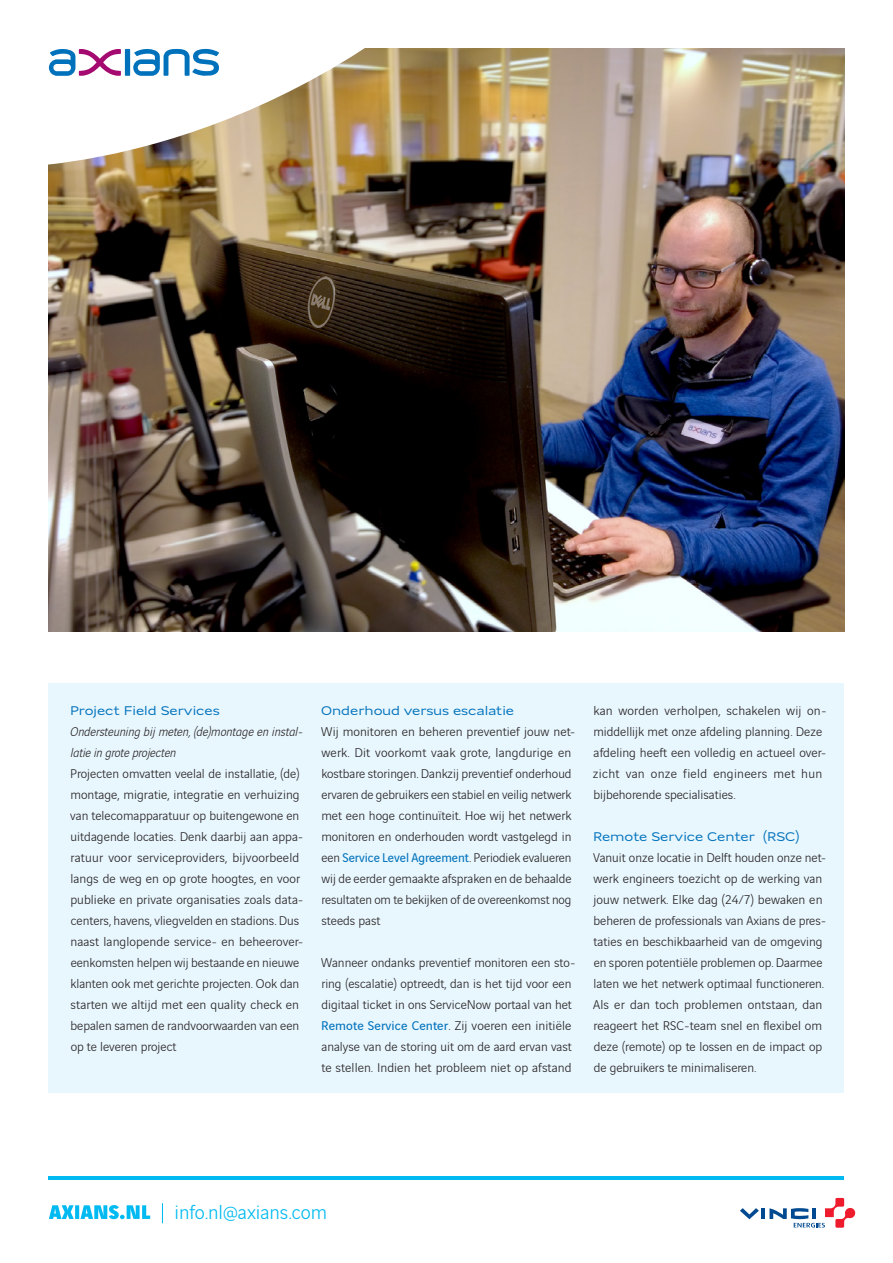
<style>
.page{position:relative;width:893px;height:1263px;background:#fff}
.page>*{position:absolute;margin:0;border:0;box-sizing:border-box;transform-origin:0 0}
.t1{font:300 21px "Vinci Sans";color:#00baf1}
.Tekst{font:300 13.5px/21px "Vinci Sans";color:#231f20}
.Subtitel_-_alinea{font:13.5px "Vinci Sans Expanded";color:#0072bc}
.Tekst-2{font:italic 300 13.5px/21px "Vinci Sans";color:#231f20}
.s1{font-weight:400;color:#0072bc}
</style>
<div class="page">
<hr style="left:761px;top:1208px;width:4px;height:11px;background:#014990">
<svg style="left:740px;top:1208px;width:19px;height:11px"></svg>
<svg style="left:769px;top:1198px;width:86px;height:30px"></svg>
<hr style="left:49px;top:1176px;width:795px;height:3px;background:#00baf1">
<svg style="left:49px;top:1203px;width:114px;height:20px"></svg>
<div style="left:49px;top:683px;width:795px;height:410px;background:#e8f6fd"></div>
<img style="left:49px;top:49px;width:795px;height:582px">
<img style="left:48px;top:48px;width:398px;height:132px">
<div style="left:125px;top:49px;width:5px;height:27px;background:#0072bc"></div>
<svg style="left:49px;top:49px;width:72px;height:27px"></svg>
<svg style="left:133px;top:49px;width:86px;height:27px"></svg>
<p class="Subtitel_-_alinea" style="left:70px;top:701px;width:151px">Project Field Services</p>
<p class="Tekst-2" style="left:70px;top:720px;width:234px">Ondersteuning bij meten, (de)montage en instal&shy;latie in grote projecten</p>
<p class="Tekst" style="left:70px;top:762px;width:235px">Projecten omvatten veelal de installatie, (de) montage, migratie, integratie en verhuizing van telecomapparatuur op buitengewone en uitdagende locaties. Denk daarbij aan appa&shy;ratuur voor serviceproviders, bijvoorbeeld langs de weg en op grote hoogtes, en voor publieke en private organisaties zoals data&shy;centers, havens, vliegvelden en stadions. Dus naast langlopende service- en beheerover&shy;eenkomsten helpen wij bestaande en nieuwe klanten ook met gerichte projecten. Ook dan starten we altijd met een quality check en bepalen samen de randvoorwaarden van een op te leveren project</p>
<p class="Subtitel_-_alinea" style="left:321px;top:701px;width:195px">Onderhoud versus escalatie</p>
<p class="Tekst" style="left:321px;top:720px;width:256px">Wij monitoren en beheren preventief jouw net&shy;werk. Dit voorkomt vaak grote, langdurige en kostbare storingen. Dankzij preventief onderhoud ervaren de gebruikers een stabiel en veilig netwerk met een hoge continuïteit. Hoe wij het netwerk monitoren en onderhouden wordt vastgelegd in een <span class="s1">Service Level Agreement</span>. Periodiek evalueren wij de eerder gemaakte afspraken en de behaalde resultaten om te bekijken of de overeenkomst nog steeds past</p>
<p class="Tekst" style="left:321px;top:951px;width:256px">Wanneer ondanks preventief monitoren een sto&shy;ring (escalatie) optreedt, dan is het tijd voor een digitaal ticket in ons ServiceNow portaal van het <span class="s1">Remote Service Center</span>. Zij voeren een initiële analyse van de storing uit om de aard ervan vast te stellen. Indien het probleem niet op afstand</p>
<p class="Tekst" style="left:593px;top:699px;width:235px">kan worden verholpen, schakelen wij on&shy;middellijk met onze afdeling planning. Deze afdeling heeft een volledig en actueel over&shy;zicht van onze field engineers met hun bijbehorende specialisaties.</p>
<p class="Subtitel_-_alinea" style="left:593px;top:827px;width:209px">Remote Service Center (RSC)</p>
<p class="Tekst" style="left:593px;top:846px;width:235px">Vanuit onze locatie in Delft houden onze net&shy;werk engineers toezicht op de werking van jouw netwerk. Elke dag (24/7) bewaken en beheren de professionals van Axians de pres&shy;taties en beschikbaarheid van de omgeving en sporen potentiële problemen op. Daarmee laten we het netwerk optimaal functioneren.<br>Als er dan toch problemen ontstaan, dan reageert het RSC-team snel en flexibel om deze (remote) op te lossen en de impact op de gebruikers te minimaliseren.</p>
<h1 class="t1" style="left:175px;top:1197px;width:154px">info.nl@axians.com</h1>
</div>
